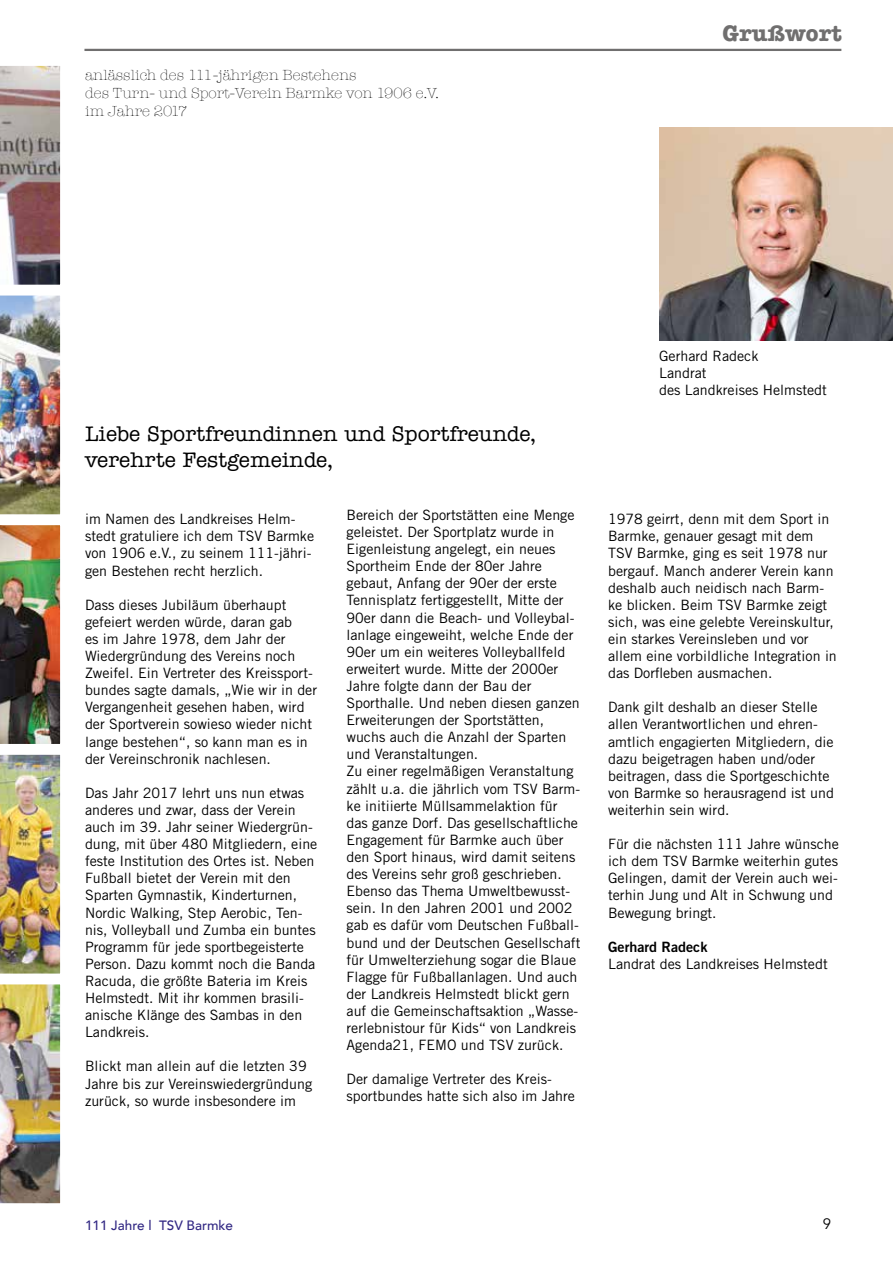
<style>
.page{position:relative;width:893px;height:1263px;background:#fff}
.page>*{position:absolute;margin:0;border:0;box-sizing:border-box;transform-origin:0 0}
.t1{font:700 22.5px "Ameri Type SB";color:#706f6f}
.t2{font:500 21px/25.2px "Ameri Type SB";color:#000}
.t3{font:300 15px/18px "American Typewriter";color:#000}
.t4{font:15px "Avenir";color:#000}
.t5{font:14.25px/17.1px "Trade Gothic";color:#000}
.t6{font:14.25px "Trade Gothic Bold Two";color:#000}
.t7{font:500 13.5px "Avenir";color:#312783}
</style>
<div class="page">
<hr style="left:84px;top:49px;width:757px;height:2px;background:#706f6f">
<img style="left:659px;top:128px;width:234px;height:212px">
<img style="left:0;top:65px;width:61px;height:1139px">
<p class="t3" style="left:85px;top:66px;width:355px">anlässlich des 111-jährigen Bestehens<br>des Turn- und Sport-Verein Barmke von 1906 e.V. im Jahre 2017</p>
<h1 class="t1" style="left:722px;top:20px;width:121px">Grußwort</h1>
<h2 class="t2" style="left:85px;top:422px;width:452px">Liebe Sportfreundinnen und Sportfreunde, verehrte Festgemeinde,</h2>
<p class="t5" style="left:85px;top:510px;width:231px">im Namen des Landkreises Helm&shy;stedt gratuliere ich dem TSV Barmke von 1906 e.V., zu seinem 111-jähri&shy;gen Bestehen recht herzlich.</p>
<p class="t5" style="left:85px;top:596px;width:234px">Dass dieses Jubiläum überhaupt gefeiert werden würde, daran gab<br>es im Jahre 1978, dem Jahr der Wiedergründung des Vereins noch Zweifel. Ein Vertreter des Kreissport&shy;bundes sagte damals, „Wie wir in der Vergangenheit gesehen haben, wird der Sportverein sowieso wieder nicht lange bestehen“, so kann man es in der Vereinschronik nachlesen.</p>
<p class="t5" style="left:85px;top:784px;width:234px">Das Jahr 2017 lehrt uns nun etwas anderes und zwar, dass der Verein auch im 39. Jahr seiner Wiedergrün&shy;dung, mit über 480 Mitgliedern, eine feste Institution des Ortes ist. Neben Fußball bietet der Verein mit den Sparten Gymnastik, Kinderturnen, Nordic Walking, Step Aerobic, Ten&shy;nis, Volleyball und Zumba ein buntes Programm für jede sportbegeisterte Person. Dazu kommt noch die Banda Racuda, die größte Bateria im Kreis Helmstedt. Mit ihr kommen brasili&shy;anische Klänge des Sambas in den Landkreis.</p>
<p class="t5" style="left:85px;top:1058px;width:229px">Blickt man allein auf die letzten 39<br>Jahre bis zur Vereinswiedergründung zurück, so wurde insbesondere im</p>
<p class="t5" style="left:347px;top:506px;width:235px">Bereich der Sportstätten eine Menge geleistet. Der Sportplatz wurde in Eigenleistung angelegt, ein neues Sportheim Ende der 80er Jahre gebaut, Anfang der 90er der erste Tennisplatz fertiggestellt, Mitte der 90er dann die Beach- und Volleybal&shy;lanlage eingeweiht, welche Ende der 90er um ein weiteres Volleyballfeld erweitert wurde. Mitte der 2000er Jahre folgte dann der Bau der Sporthalle. Und neben diesen ganzen Erweiterungen der Sportstätten, wuchs auch die Anzahl der Sparten und Veranstaltungen.<br>Zu einer regelmäßigen Veranstaltung zählt u.a. die jährlich vom TSV Barm&shy;ke initiierte Müllsammelaktion für das ganze Dorf. Das gesellschaftliche Engagement für Barmke auch über den Sport hinaus, wird damit seitens des Vereins sehr groß geschrieben.<br>Ebenso das Thema Umweltbewusst&shy;sein. In den Jahren 2001 und 2002 gab es dafür vom Deutschen Fußball&shy;bund und der Deutschen Gesellschaft für Umwelterziehung sogar die Blaue Flagge für Fußballanlagen. Und auch der Landkreis Helmstedt blickt gern auf die Gemeinschaftsaktion „Wasse&shy;rerlebnistour für Kids“ von Landkreis Agenda21, FEMO und TSV zurück.</p>
<p class="t5" style="left:347px;top:1070px;width:230px">Der damalige Vertreter des Kreis&shy;sportbundes hatte sich also im Jahre</p>
<p class="t5" style="left:659px;top:347px;width:169px">Gerhard Radeck<br>Landrat<br>des Landkreises Helmstedt</p>
<p class="t5" style="left:608px;top:510px;width:230px">1978 geirrt, denn mit dem Sport in Barmke, genauer gesagt mit dem TSV Barmke, ging es seit 1978 nur bergauf. Manch anderer Verein kann deshalb auch neidisch nach Barm&shy;ke blicken. Beim TSV Barmke zeigt sich, was eine gelebte Vereinskultur, ein starkes Vereinsleben und vor allem eine vorbildliche Integration in das Dorfleben ausmachen.</p>
<p class="t5" style="left:608px;top:698px;width:227px">Dank gilt deshalb an dieser Stelle allen Verantwortlichen und ehren&shy;amtlich engagierten Mitgliedern, die dazu beigetragen haben und/oder beitragen, dass die Sportgeschichte von Barmke so herausragend ist und weiterhin sein wird.</p>
<p class="t5" style="left:608px;top:835px;width:232px">Für die nächsten 111 Jahre wünsche ich dem TSV Barmke weiterhin gutes<br>Gelingen, damit der Verein auch wei&shy;terhin Jung und Alt in Schwung und<br>Bewegung bringt.</p>
<p class="t6" style="left:608px;top:938px;width:101px">Gerhard Radeck</p>
<p class="t5" style="left:608px;top:955px;width:221px">Landrat des Landkreises Helmstedt</p>
<p class="t7" style="left:85px;top:1213px;width:150px">111 Jahre l TSV Barmke</p>
<p class="t4" style="left:823px;top:1215px;width:10px">9</p>
</div>
